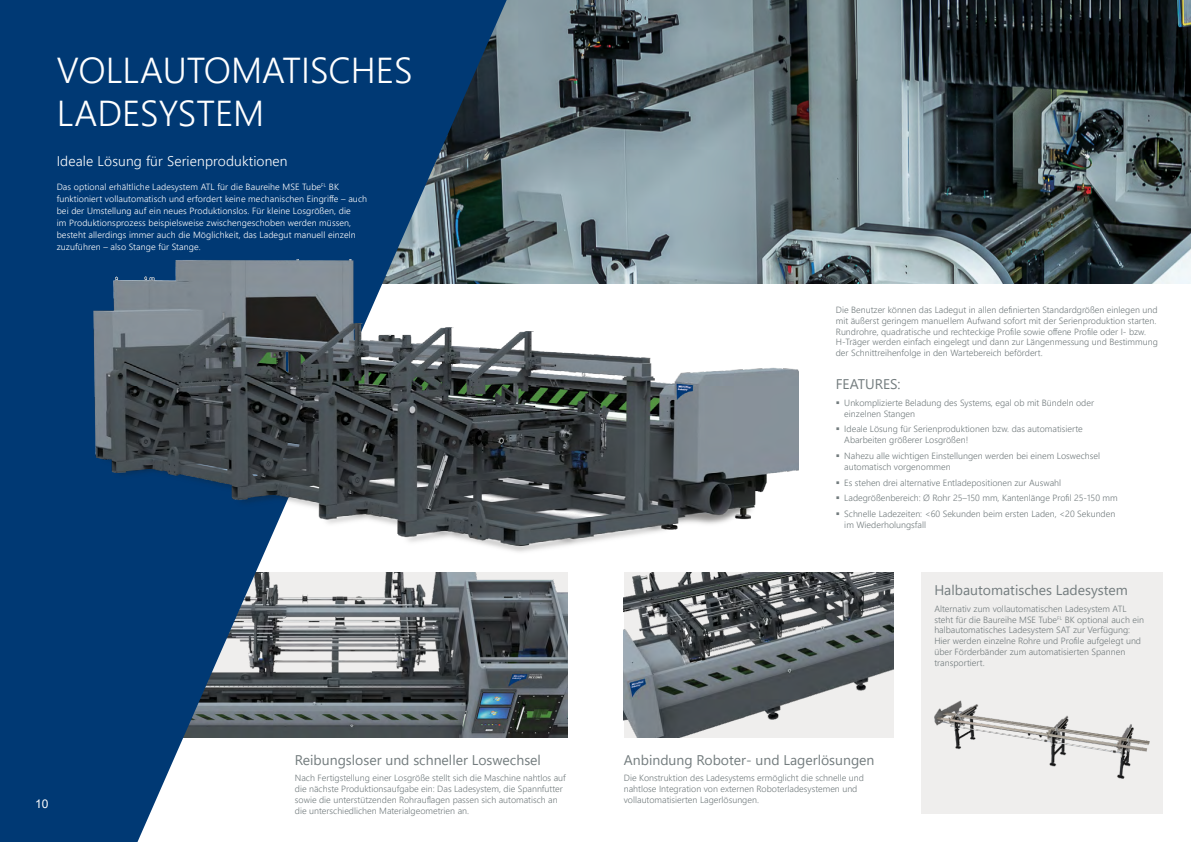
<style>
.page{position:relative;width:1191px;height:842px;background:#fff}
.page>*{position:absolute;margin:0;border:0;box-sizing:border-box;transform-origin:0 0}
.t1{font:300 36px/43.2px "Segoe UI";color:#fff}
.t2{font:14px "Segoe UI";color:#737c7e}
.t3{font:300 14px "Segoe UI";letter-spacing:.01em;color:#fff}
.t4{font:12px "Arial";color:#fff}
.t5{font:300 9px/10.8px "Segoe UI";color:#737c7e}
.t6{font:300 9px/12px "Segoe UI";letter-spacing:.01em;color:#fff}
</style>
<div class="page">
<img style="left:507px;top:572px;width:60px;height:166px">
<img style="left:507px;top:0;width:684px;height:283px">
<svg style="left:0;top:0;width:507px;height:842px;background:#375e86"></svg>
<img style="left:94px;top:259px;width:704px;height:299px">
<img style="left:624px;top:572px;width:269px;height:166px">
<div style="left:921px;top:572px;width:241px;height:242px;background:#efeeed"></div>
<img style="left:934px;top:700px;width:216px;height:79px">
<h1 class="t1" style="left:57px;top:45px;width:357px">VOLLAUTOMATISCHES<br>LADESYSTEM</h1>
<h2 class="t3" style="left:57px;top:147px;width:232px">Ideale Lösung für Serienproduktionen</h2>
<p class="t6" style="left:57px;top:180px;width:312px">Das optional erhältliche Ladesystem ATL für die Baureihe MSE Tube<sup>FL</sup> BK funktioniert vollautomatisch und erfordert keine mechanischen Eingriffe – auch bei der Umstellung auf ein neues Produktionslos. Für kleine Losgrößen, die<br>im Produktionsprozess beispielsweise zwischengeschoben werden müssen, besteht allerdings immer auch die Möglichkeit, das Ladegut manuell einzeln zuzuführen – also Stange für Stange.</p>
<h3 class="t4" style="left:35px;top:796px;width:15px">10</h3>
<h2 class="t2" style="left:295px;top:747px;width:248px">Reibungsloser und schneller Loswechsel</h2>
<p class="t5" style="left:295px;top:772px;width:272px">Nach Fertigstellung einer Losgröße stellt sich die Maschine nahtlos auf die nächste Produktionsaufgabe ein: Das Ladesystem, die Spannfutter sowie die unterstützenden Rohrauflagen passen sich automatisch an die unterschiedlichen Materialgeometrien an.</p>
<p class="t5" style="left:836px;top:304px;width:323px">Die Benutzer können das Ladegut in allen definierten Standardgrößen einlegen und mit äußerst geringem manuellem Aufwand sofort mit der Serienproduktion starten.<br>Rundrohre, quadratische und rechteckige Profile sowie offene Profile oder I- bzw.<br>H-Träger werden einfach eingelegt und dann zur Längenmessung und Bestimmung der Schnittreihenfolge in den Wartebereich befördert.</p>
<h2 class="t2" style="left:836px;top:371px;width:66px">FEATURES:</h2>
<p class="t5" style="left:844px;top:396px;width:251px">Unkomplizierte Beladung des Systems, egal ob mit Bündeln oder einzelnen Stangen</p>
<p class="t5" style="left:844px;top:423px;width:240px">Ideale Lösung für Serienproduktionen bzw. das automatisierte<br>Abarbeiten größerer Losgrößen!</p>
<p class="t5" style="left:844px;top:449px;width:257px">Nahezu alle wichtigen Einstellungen werden bei einem Loswechsel automatisch vorgenommen</p>
<p class="t5" style="left:844px;top:474px;width:275px;line-height:15.8px">Es stehen drei alternative Entladepositionen zur Auswahl<br>Ladegrößenbereich: Ø Rohr 25–150 mm, Kantenlänge Profil 25-150 mm<br>Schnelle Ladezeiten: &lt;60 Sekunden beim ersten Laden, &lt;20 Sekunden</p>
<p class="t5" style="left:844px;top:518px;width:83px">im Wiederholungsfall</p>
<h2 class="t2" style="left:624px;top:747px;width:252px">Anbindung Roboter- und Lagerlösungen</h2>
<p class="t5" style="left:624px;top:772px;width:242px">Die Konstruktion des Ladesystems ermöglicht die schnelle und nahtlose Integration von externen Roboterladesystemen und vollautomatisierten Lagerlösungen.</p>
<h2 class="t2" style="left:934px;top:577px;width:195px">Halbautomatisches Ladesystem</h2>
<p class="t5" style="left:934px;top:602px;width:211px">Alternativ zum vollautomatischen Ladesystem ATL steht für die Baureihe MSE Tube<sup>FL</sup> BK optional auch ein halbautomatisches Ladesystem SAT zur Verfügung:<br>Hier werden einzelne Rohre und Profile aufgelegt und über Förderbänder zum automatisierten Spannen transportiert.</p>
</div>
